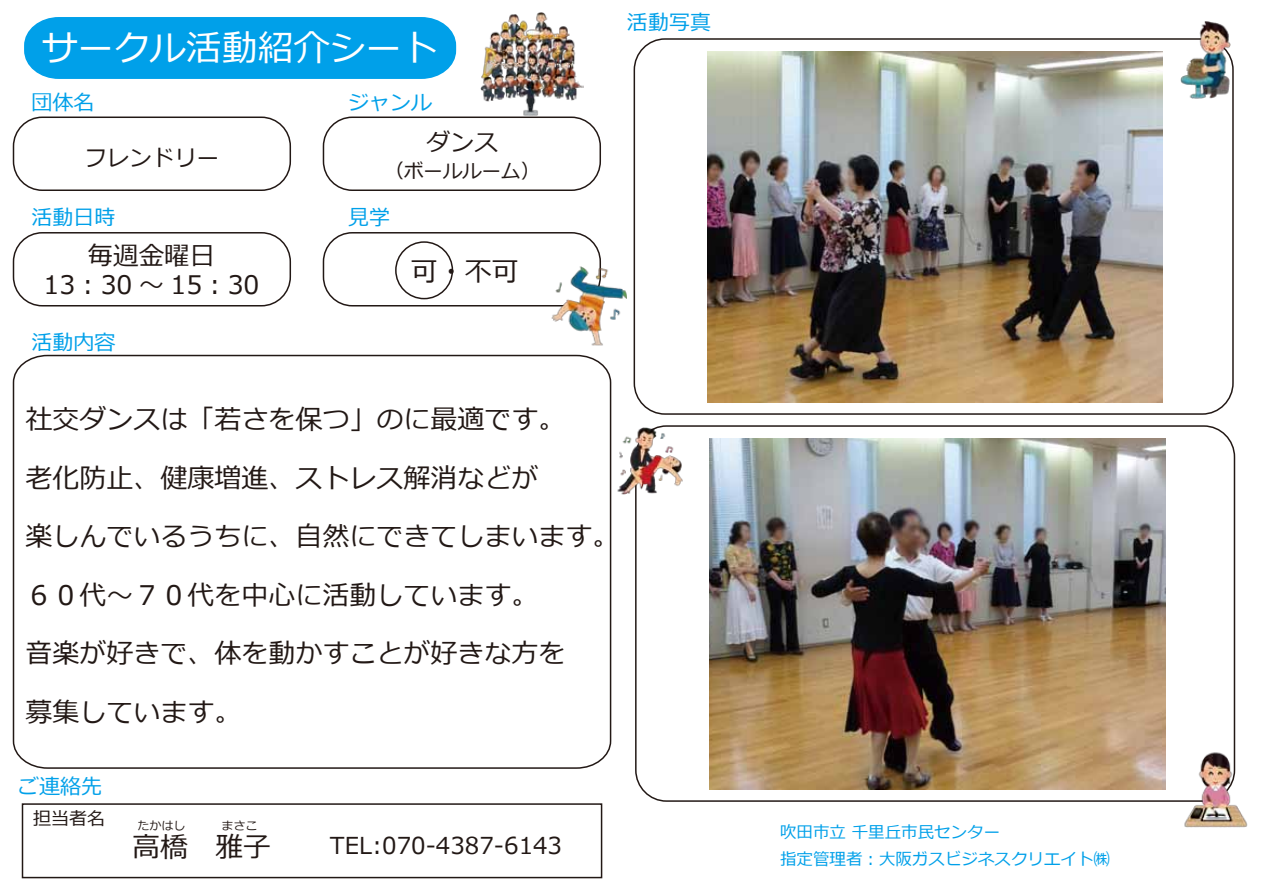
<style>
.page{position:relative;width:1263px;height:893px;background:#fff}
.page>*{position:absolute;margin:0;border:0;box-sizing:border-box;transform-origin:0 0}
.t1{font:36px "Meiryo";color:#fff}
.t2{font:27.6px "Meiryo";color:#221815}
.t3{font:27px/58.5px "Meiryo";color:#221815}
.t4{font:25.5px/28.5px "Meiryo";color:#221815;text-align:center}
.t5{font:24px "Meiryo";color:#221815}
.t6{font:23.4px "Meiryo";color:#221815}
.t7{font:22.5px "Meiryo";color:#221815}
.t8{font:21px "Meiryo";color:#00a0e9}
.t9{font:19.5px "Meiryo";color:#221815}
.t10{font:18px "Meiryo";color:#221815}
.t11{font:16.5px/27px "Meiryo";color:#00a0e9}
.t12{font:12px "Meiryo";color:#221815}
</style>
<div class="page">
<img style="left:480px;top:12px;width:104px;height:104px">
<div style="left:24px;top:17px;width:433px;height:62px;background:#00a0e9"></div>
<div style="left:13px;top:117px;width:278px;height:74px;border:2px solid #221815;border-radius:29px"></div>
<div style="left:323px;top:117px;width:278px;height:74px;border:2px solid #221815;border-radius:29px"></div>
<div style="left:13px;top:232px;width:278px;height:74px;border:2px solid #221815;border-radius:29px"></div>
<div style="left:323px;top:232px;width:278px;height:74px;border:2px solid #221815;border-radius:29px"></div>
<svg style="left:12px;top:354px;width:600px;height:415px"></svg>
<div style="left:635px;top:425px;width:600px;height:377px;border:2px solid #221815;border-radius:31px"></div>
<img style="left:617px;top:426px;width:68px;height:71px">
<img style="left:1178px;top:748px;width:70px;height:80px">
<img style="left:552px;top:265px;width:75px;height:81px">
<div style="left:22px;top:803px;width:580px;height:75px;border:2px solid #221815"></div>
<div style="left:634px;top:38px;width:600px;height:377px;border:2px solid #221815;border-radius:31px"></div>
<div style="left:395px;top:241px;width:58px;height:58px;border:2px solid #221815;border-radius:50%"></div>
<img style="left:1179px;top:21px;width:54px;height:80px">
<img style="left:707px;top:51px;width:456px;height:351px">
<img style="left:710px;top:438px;width:455px;height:351px">
<h1 class="t1" style="left:42px;top:23px;width:398px">サークル活動紹介シート</h1>
<p class="t8" style="left:32px;top:87px;width:64px">団体名</p>
<p class="t8" style="left:348px;top:87px;width:86px">ジャンル</p>
<p class="t7" style="left:84px;top:142px;width:137px">フレンドリー</p>
<p class="t5" style="left:427px;top:125px;width:73px">ダンス</p>
<p class="t9" style="left:385px;top:157px;width:157px">（ボールルーム）</p>
<p class="t8" style="left:32px;top:203px;width:85px">活動日時</p>
<p class="t8" style="left:348px;top:203px;width:43px">見学</p>
<p class="t4" style="left:43px;top:243px;width:217px">毎週金曜日<br>13：30 ～ 15：30</p>
<p class="t3" style="left:411px;top:243px;width:109px">可・不可</p>
<p class="t8" style="left:32px;top:327px;width:85px">活動内容</p>
<p class="t3" style="left:26px;top:391px;width:595px">社交ダンスは「若さを保つ」のに最適です。<br>老化防止、健康増進、ストレス解消などが<br>楽しんでいるうちに、自然にできてしまいます。<br>６０代～７０代を中心に活動しています。<br>音楽が好きで、体を動かすことが好きな方を<br>募集しています。</p>
<p class="t8" style="left:18px;top:771px;width:85px">ご連絡先</p>
<p class="t10" style="left:33px;top:806px;width:73px">担当者名</p>
<p class="t12" style="left:138px;top:817px;width:121px">たかはし　　　まさこ</p>
<p class="t2" style="left:133px;top:827px;width:140px">高橋　雅子</p>
<p class="t6" style="left:330px;top:829px;width:234px">TEL:070-4387-6143</p>
<p class="t8" style="left:627px;top:8px;width:85px">活動写真</p>
<p class="t11" style="left:780px;top:819px;width:331px">吹田市立 千里丘市民センター<br>指定管理者：大阪ガスビジネスクリエイト㈱</p>
</div>
